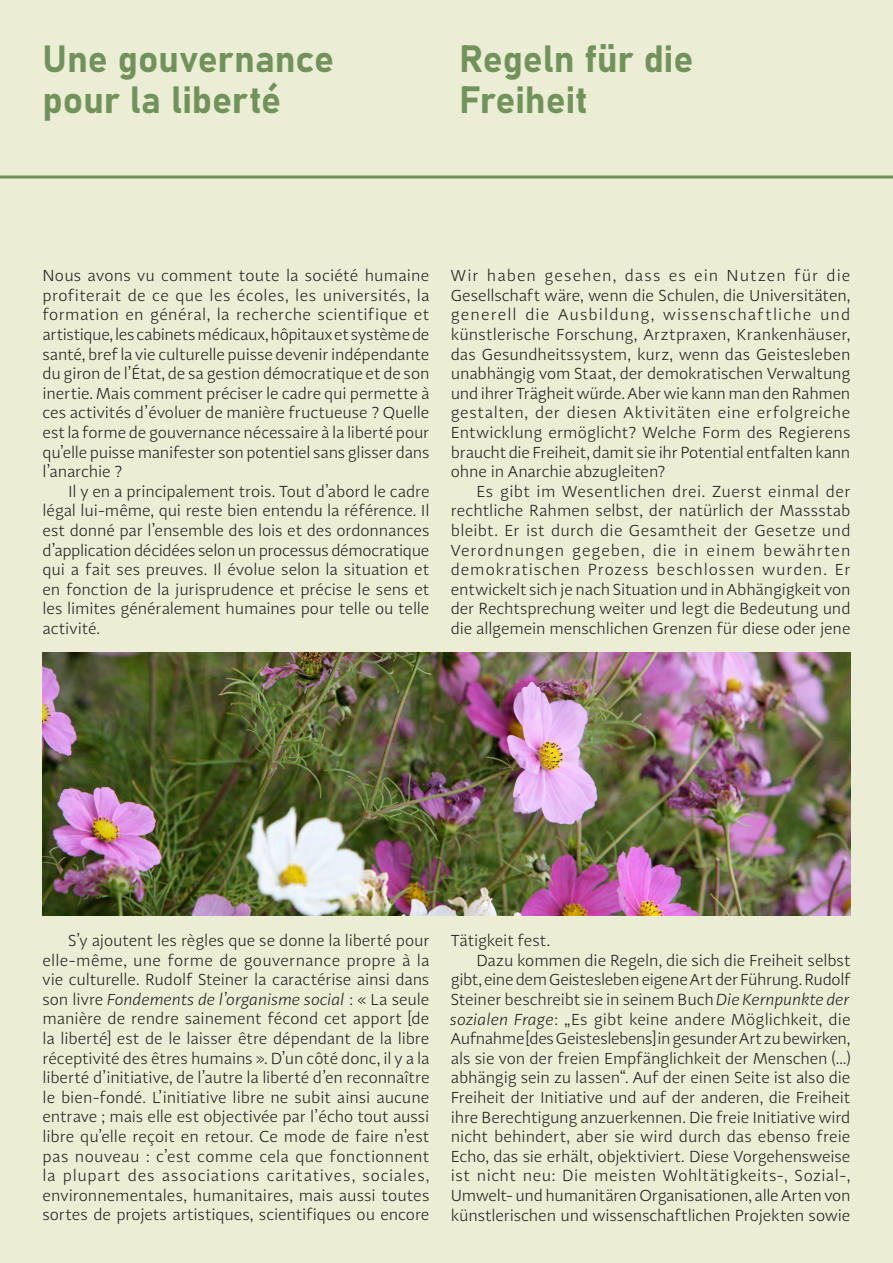
<style>
.page{position:relative;width:893px;height:1263px;background:#ebedd4}
.page>*{position:absolute;margin:0;border:0;box-sizing:border-box;transform-origin:0 0}
.Titre_gros{font:37.5px/40.5px "Bahnschrift";letter-spacing:-.005em;color:#72925c}
.Texte_courant_DE{font:300 16.5px/19.6px "Adagio Sans";letter-spacing:-.01em;color:#231f20;text-align:justify}
.Texte_courant_FR{font:300 16.5px/19.6px "Adagio Sans";letter-spacing:-.01em;color:#231f20;text-align:justify}
.s1{font-style:italic}
</style>
<div class="page">
<img style="left:43px;top:653px;width:807px;height:262px">
<hr style="left:0;top:175px;width:893px;height:3px;background:#72925c">
<p class="Titre_gros" style="left:43px;top:36px;width:293px">Une gouvernance pour la liberté</p>
<p class="Titre_gros" style="left:459px;top:36px;width:236px">Regeln für die<br>Freiheit</p>
<p class="Texte_courant_FR" style="left:43px;top:266px;width:388px">Nous avons vu comment toute la société humaine profiterait de ce que les écoles, les universités, la formation en général, la recherche scientifique et artistique, les cabinets médicaux, hôpitaux et système de santé, bref la vie culturelle puisse devenir indépendante du giron de l’État, de sa gestion démocratique et de son inertie. Mais comment préciser le cadre qui permette à ces activités d’évoluer de manière fructueuse ? Quelle est la forme de gouvernance nécessaire à la liberté pour qu’elle puisse manifester son potentiel sans glisser dans l’anarchie ?</p>
<p class="Texte_courant_FR" style="left:43px;top:481px;width:388px;text-indent:26px">Il y en a principalement trois. Tout d’abord le cadre légal lui-même, qui reste bien entendu la référence. Il est donné par l’ensemble des lois et des ordonnances d’application décidées selon un processus démocratique qui a fait ses preuves. Il évolue selon la situation et en fonction de la jurisprudence et précise le sens et les limites généralement humaines pour telle ou telle activité.</p>
<p class="Texte_courant_DE" style="left:451px;top:266px;width:401px">Wir haben gesehen, dass es ein Nutzen für die Gesellschaft wäre, wenn die Schulen, die Universitäten, generell die Ausbildung, wissenschaftliche und künstlerische Forschung, Arztpraxen, Krankenhäuser, das Gesundheitssystem, kurz, wenn das Geistesleben unabhängig vom Staat, der demokratischen Verwaltung und ihrer Trägheit würde. Aber wie kann man den Rahmen gestalten, der diesen Aktivitäten eine erfolgreiche Entwicklung ermöglicht? Welche Form des Regierens braucht die Freiheit, damit sie ihr Potential entfalten kann ohne in Anarchie abzugleiten?</p>
<p class="Texte_courant_DE" style="left:451px;top:481px;width:401px;text-indent:26px">Es gibt im Wesentlichen drei. Zuerst einmal der rechtliche Rahmen selbst, der natürlich der Massstab bleibt. Er ist durch die Gesamtheit der Gesetze und Verordnungen gegeben, die in einem bewährten demokratischen Prozess beschlossen wurden. Er entwickelt sich je nach Situation und in Abhängigkeit von der Rechtsprechung weiter und legt die Bedeutung und die allgemein menschlichen Grenzen für diese oder jene</p>
<p class="Texte_courant_FR" style="left:43px;top:931px;width:388px;text-indent:26px">S’y ajoutent les règles que se donne la liberté pour elle-même, une forme de gouvernance propre à la vie culturelle. Rudolf Steiner la caractérise ainsi dans son livre <span class="s1">Fondements de l’organisme social</span> : « La seule manière de rendre sainement fécond cet apport [de la liberté] est de le laisser être dépendant de la libre réceptivité des êtres humains ». D’un côté donc, il y a la liberté d’initiative, de l’autre la liberté d’en reconnaître le bien-fondé. L’initiative libre ne subit ainsi aucune entrave ; mais elle est objectivée par l’écho tout aussi libre qu’elle reçoit en retour. Ce mode de faire n’est pas nouveau : c’est comme cela que fonctionnent la plupart des associations caritatives, sociales, environnementales, humanitaires, mais aussi toutes sortes de projets artistiques, scientifiques ou encore</p>
<p class="Texte_courant_DE" style="left:451px;top:931px;width:101px">Tätigkeit fest.</p>
<p class="Texte_courant_DE" style="left:451px;top:950px;width:401px;text-indent:26px">Dazu kommen die Regeln, die sich die Freiheit selbst gibt, eine dem Geistesleben eigene Art der Führung. Rudolf Steiner beschreibt sie in seinem Buch <span class="s1">Die Kernpunkte der sozialen Frage</span>: „Es gibt keine andere Möglichkeit, die Aufnahme [des Geisteslebens] in gesunder Art zu bewirken, als sie von der freien Empfänglichkeit der Menschen (…) abhängig sein zu lassen“. Auf der einen Seite ist also die Freiheit der Initiative und auf der anderen, die Freiheit ihre Berechtigung anzuerkennen. Die freie Initiative wird nicht behindert, aber sie wird durch das ebenso freie Echo, das sie erhält, objektiviert. Diese Vorgehensweise ist nicht neu: Die meisten Wohltätigkeits-, Sozial-, Umwelt- und humanitären Organisationen, alle Arten von künstlerischen und wissenschaftlichen Projekten sowie</p>
</div>
